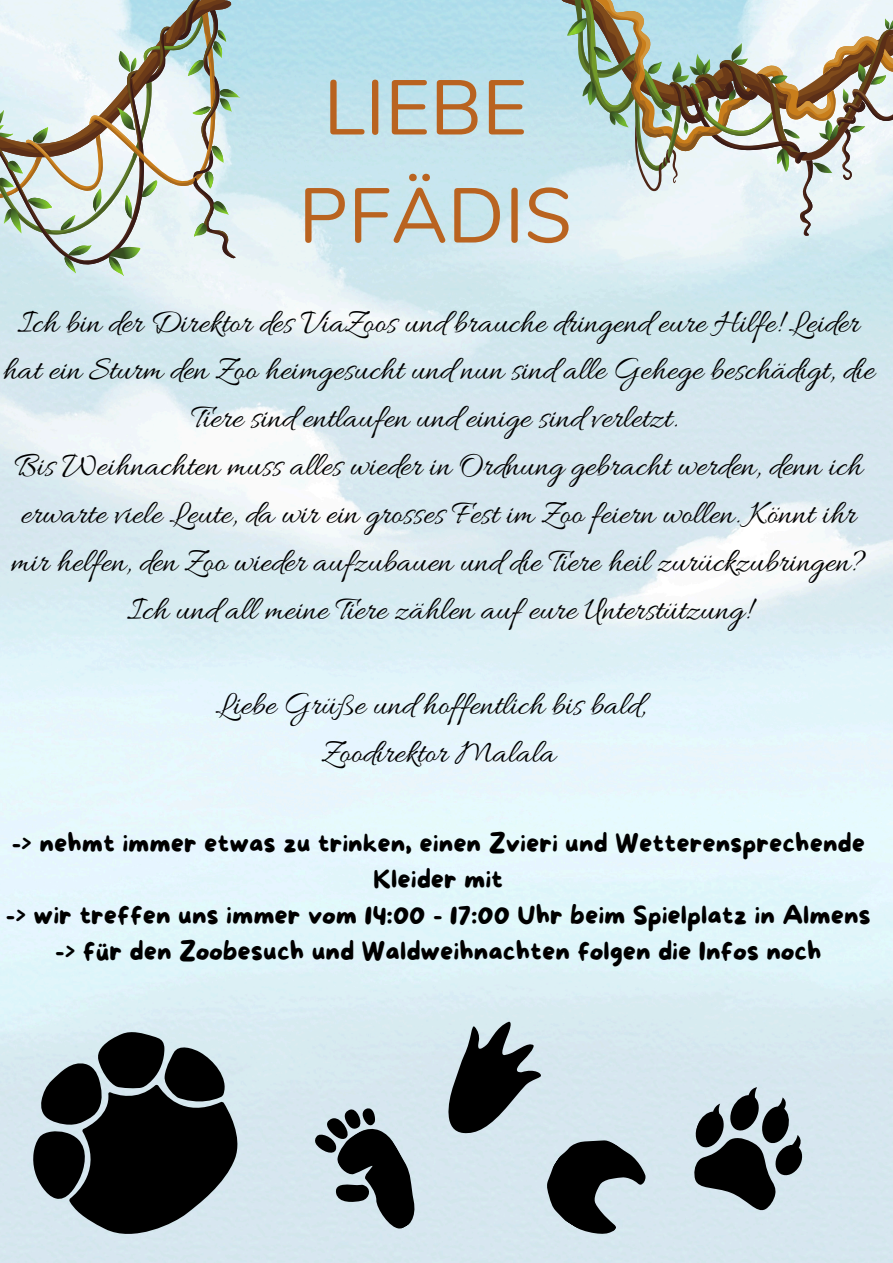
<style>
.page{position:relative;width:893px;height:1263px;background:#fff}
.page>*{position:absolute;margin:0;border:0;box-sizing:border-box;transform-origin:0 0}
.t1{font:77.25px/108px "Nunito";color:#b96320;text-align:center}
.t2{font:34.2px/47.8px "Allura";color:#000;text-align:center}
.t3{font:25.95px/36px "More Sugar";color:#000;text-align:center}
</style>
<div class="page">
<svg style="left:560px;top:0;width:333px;height:236px;background:#c1c8be"></svg>
<svg style="left:0;top:0;width:305px;height:288px;background:#c9d6d1"></svg>
<svg style="left:309px;top:1103px;width:124px;height:137px;background:#8f9a9f"></svg>
<svg style="left:31px;top:1043px;width:233px;height:220px;background:#bdccd3"></svg>
<svg style="left:17px;top:1016px;width:218px;height:193px;background:#52585b"></svg>
<svg style="left:448px;top:1021px;width:363px;height:225px;background:#a8b5bc"></svg>
<p class="t1" style="left:298px;top:55px;width:275px">LIEBE<br>PFÄDIS</p>
<p class="t2" style="left:2px;top:301px;width:873px">Ich bin der Direktor des ViaZoos und brauche dringend eure Hilfe! Leider hat ein Sturm den Zoo heimgesucht und nun sind alle Gehege beschädigt, die Tiere sind entlaufen und einige sind verletzt.<br>Bis Weihnachten muss alles wieder in Ordnung gebracht werden, denn ich erwarte viele Leute, da wir ein grosses Fest im Zoo feiern wollen. Könnt ihr mir helfen, den Zoo wieder aufzubauen und die Tiere heil zurückzubringen?<br>Ich und all meine Tiere zählen auf eure Unterstützung!</p>
<p class="t2" style="left:215px;top:683px;width:432px">Liebe Grüße und hoffentlich bis bald,<br>Zoodirektor Malala</p>
<h1 class="t3" style="left:12px;top:827px;width:855px">-&gt; nehmt immer etwas zu trinken, einen Zvieri und Wetterensprechende<br>Kleider mit</h1>
<h2 class="t3" style="left:6px;top:899px;width:866px">-&gt; wir treffen uns immer vom 14:00 - 17:00 Uhr beim Spielplatz in Almens</h2>
<h2 class="t3" style="left:55px;top:935px;width:768px">-&gt; für den Zoobesuch und Waldweihnachten folgen die Infos noch</h2>
</div>
